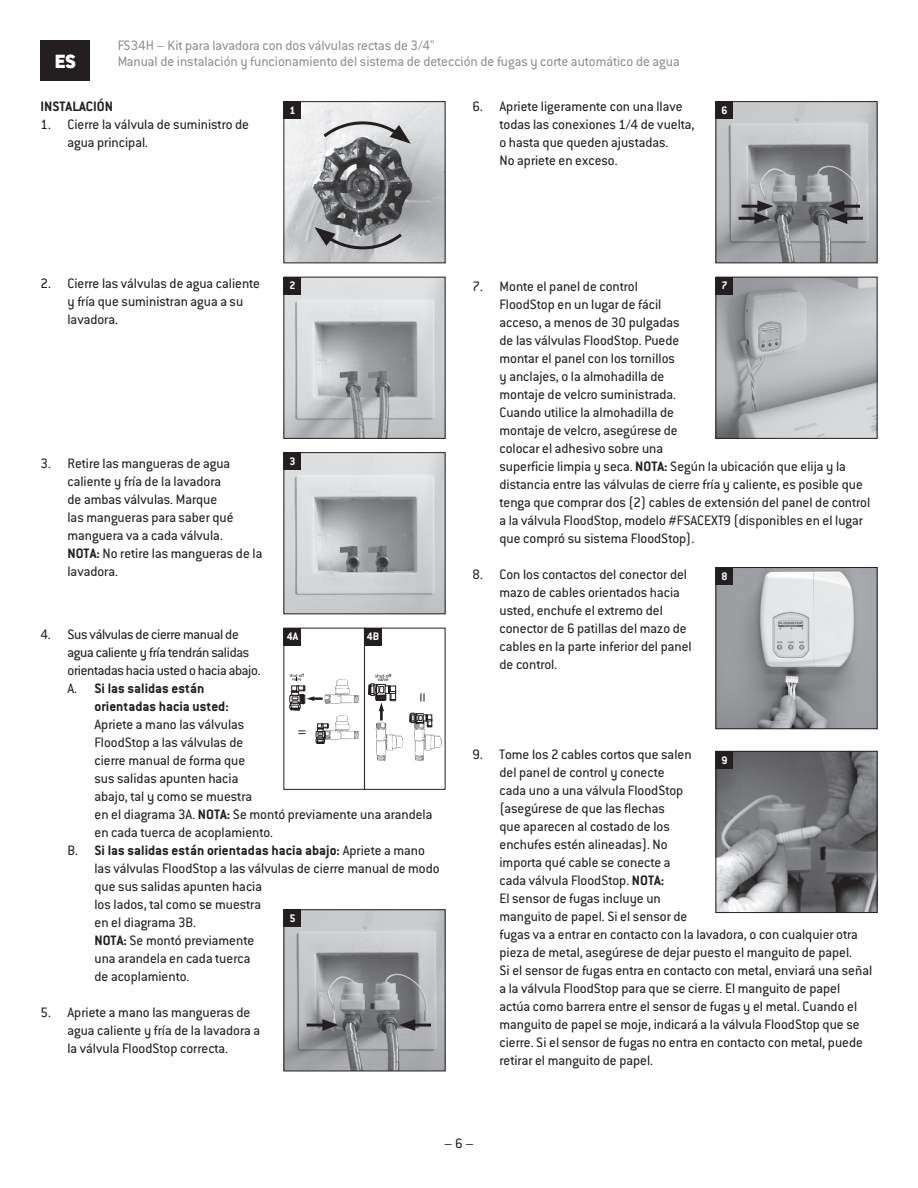
<style>
.page{position:relative;width:918px;height:1188px;background:#fff}
.page>*{position:absolute;margin:0;border:0;box-sizing:border-box;transform-origin:0 0}
.Body_Copy{font:900 21px "Conduit ITC Std";color:#fff}
.Body_Copy_with_Numbers{font:15px/18px "Conduit ITC Std";color:#231f20}
.Body_Copy_with_Numbers-2{font:15px/18px "Conduit ITC Std";letter-spacing:-.02em;color:#231f20}
.Body_Copy-2{font:700 15px "Conduit ITC Std";color:#231f20}
.t1{font:700 12px "Conduit ITC Std";color:#fff}
.t2{font:4.95px "Myriad Pro";color:#050504}
.s1{font-weight:700}
</style>
<div class="page">
<div style="left:40px;top:40px;width:50px;height:41px;background:#231f20"></div>
<img style="left:286px;top:279px;width:158px;height:158px">
<div style="left:284px;top:277px;width:17px;height:18px;background:#231f20"></div>
<img style="left:286px;top:454px;width:158px;height:158px">
<div style="left:284px;top:452px;width:162px;height:162px;border:1px solid #231f20"></div>
<div style="left:284px;top:452px;width:17px;height:18px;background:#231f20"></div>
<svg style="left:289px;top:674px;width:70px;height:70px"></svg>
<div style="left:284px;top:628px;width:17px;height:18px;background:#231f20"></div>
<div style="left:364px;top:628px;width:82px;height:162px;border:1px solid #231f20"></div>
<svg style="left:420px;top:693px;width:5px;height:9px"></svg>
<svg style="left:375px;top:674px;width:16px;height:4px"></svg>
<svg style="left:368px;top:684px;width:35px;height:77px"></svg>
<svg style="left:410px;top:713px;width:31px;height:48px"></svg>
<div style="left:364px;top:628px;width:18px;height:18px;background:#231f20"></div>
<img style="left:286px;top:103px;width:158px;height:158px">
<div style="left:284px;top:101px;width:162px;height:162px;border:1px solid #231f20"></div>
<div style="left:284px;top:101px;width:17px;height:18px;background:#231f20"></div>
<svg style="left:314px;top:120px;width:97px;height:131px;background:#8b8b8d"></svg>
<img style="left:718px;top:279px;width:158px;height:158px">
<div style="left:716px;top:277px;width:162px;height:162px;border:1px solid #231f20"></div>
<div style="left:716px;top:277px;width:17px;height:18px;background:#231f20"></div>
<img style="left:718px;top:569px;width:158px;height:158px">
<div style="left:716px;top:567px;width:162px;height:162px;border:1px solid #231f20"></div>
<div style="left:716px;top:567px;width:17px;height:18px;background:#231f20"></div>
<img style="left:718px;top:753px;width:158px;height:158px">
<div style="left:716px;top:751px;width:162px;height:162px;border:1px solid #231f20"></div>
<div style="left:716px;top:751px;width:17px;height:18px;background:#231f20"></div>
<img style="left:286px;top:911px;width:158px;height:158px">
<div style="left:284px;top:909px;width:162px;height:162px;border:1px solid #231f20"></div>
<div style="left:284px;top:909px;width:17px;height:18px;background:#231f20"></div>
<hr style="left:307px;top:1024px;width:21px;height:3px;background:#231f20">
<svg style="left:322px;top:1019px;width:16px;height:12px"></svg>
<hr style="left:410px;top:1024px;width:21px;height:3px;background:#231f20">
<svg style="left:399px;top:1019px;width:16px;height:12px"></svg>
<img style="left:718px;top:103px;width:158px;height:158px">
<div style="left:716px;top:101px;width:162px;height:162px;border:1px solid #231f20"></div>
<div style="left:716px;top:101px;width:17px;height:18px;background:#231f20"></div>
<hr style="left:739px;top:217px;width:21px;height:3px;background:#231f20">
<hr style="left:842px;top:217px;width:21px;height:3px;background:#231f20">
<hr style="left:742px;top:205px;width:21px;height:3px;background:#231f20">
<svg style="left:754px;top:200px;width:19px;height:24px"></svg>
<hr style="left:839px;top:205px;width:21px;height:3px;background:#231f20">
<svg style="left:828px;top:200px;width:19px;height:24px"></svg>
<p class="Body_Copy_with_Numbers" style="left:117px;top:36px;width:319px">FS34H – Kit para lavadora con dos válvulas rectas de 3/4"</p>
<p class="Body_Copy" style="left:55px;top:49px;width:22px">ES</p>
<p class="Body_Copy_with_Numbers" style="left:117px;top:52px;width:564px">Manual de instalación y funcionamiento del sistema de detección de fugas y corte automático de agua</p>
<p class="Body_Copy-2" style="left:40px;top:97px;width:74px">INSTALACIÓN</p>
<p class="Body_Copy_with_Numbers" style="left:68px;top:115px;width:183px;text-indent:-27px">1. Cierre la válvula de suministro de agua principal.</p>
<p class="Body_Copy_with_Numbers" style="left:500px;top:97px;width:197px;text-indent:-27px">6. Apriete ligeramente con una llave todas las conexiones 1/4 de vuelta, o hasta que queden ajustadas.<br>No apriete en exceso.</p>
<p class="t1" style="left:289px;top:103px;width:8px">1</p>
<p class="t1" style="left:721px;top:103px;width:8px">6</p>
<p class="Body_Copy_with_Numbers" style="left:68px;top:274px;width:194px;text-indent:-27px">2. Cierre las válvulas de agua caliente y fría que suministran agua a su lavadora.</p>
<p class="t1" style="left:289px;top:278px;width:8px">2</p>
<p class="Body_Copy_with_Numbers" style="left:68px;top:454px;width:196px;text-indent:-27px">3. Retire las mangueras de agua caliente y fría de la lavadora<br>de ambas válvulas. Marque<br>las mangueras para saber qué manguera va a cada válvula.<br><span class="s1">NOTA:</span> No retire las mangueras de la lavadora.</p>
<p class="t1" style="left:289px;top:454px;width:8px">3</p>
<p class="Body_Copy_with_Numbers-2" style="left:68px;top:625px;width:195px;text-indent:-27px">4. Sus válvulas de cierre manual de agua caliente y fría tendrán salidas orientadas hacia usted o hacia abajo.</p>
<p class="Body_Copy_with_Numbers" style="left:94px;top:679px;width:339px;text-indent:-27px">A. <span class="s1">Si las salidas están<br>orientadas hacia usted:<br></span>Apriete a mano las válvulas<br>FloodStop a las válvulas de<br>cierre manual de forma que<br>sus salidas apunten hacia<br>abajo, tal y como se muestra<br>en el diagrama 3A. <span class="s1">NOTA:</span> Se montó previamente una arandela en cada tuerca de acoplamiento.</p>
<p class="Body_Copy_with_Numbers" style="left:94px;top:841px;width:347px;text-indent:-27px">B. <span class="s1">Si las salidas están orientadas hacia abajo:</span> Apriete a mano las válvulas FloodStop a las válvulas de cierre manual de modo que sus salidas apunten hacia<br>los lados, tal como se muestra<br>en el diagrama 3B.<br><span class="s1">NOTA:</span> Se montó previamente<br>una arandela en cada tuerca<br>de acoplamiento.</p>
<p class="Body_Copy_with_Numbers" style="left:68px;top:1003px;width:194px;text-indent:-27px">5. Apriete a mano las mangueras de agua caliente y fría de la lavadora a la válvula FloodStop correcta.</p>
<p class="t1" style="left:287px;top:629px;width:13px">4A</p>
<p class="t1" style="left:367px;top:629px;width:14px">4B</p>
<p class="t2" style="left:378px;top:677px;width:12px">valve</p>
<p class="t1" style="left:289px;top:911px;width:8px">5</p>
<p class="Body_Copy_with_Numbers" style="left:500px;top:277px;width:372px;text-indent:-27px">7. Monte el panel de control<br>FloodStop en un lugar de fácil<br>acceso, a menos de 30 pulgadas<br>de las válvulas FloodStop. Puede<br>montar el panel con los tornillos<br>y anclajes, o la almohadilla de<br>montaje de velcro suministrada.<br>Cuando utilice la almohadilla de<br>montaje de velcro, asegúrese de<br>colocar el adhesivo sobre una<br>superficie limpia y seca. <span class="s1">NOTA:</span> Según la ubicación que elija y la distancia entre las válvulas de cierre fría y caliente, es posible que tenga que comprar dos (2) cables de extensión del panel de control a la válvula FloodStop, modelo #FSACEXT9 (disponibles en el lugar que compró su sistema FloodStop).</p>
<p class="Body_Copy_with_Numbers" style="left:500px;top:565px;width:194px;text-indent:-27px">8. Con los contactos del conector del mazo de cables orientados hacia usted, enchufe el extremo del conector de 6 patillas del mazo de cables en la parte inferior del panel de control.</p>
<p class="t1" style="left:721px;top:278px;width:8px">7</p>
<p class="t1" style="left:721px;top:569px;width:8px">8</p>
<p class="Body_Copy_with_Numbers" style="left:500px;top:745px;width:374px;text-indent:-27px">9. Tome los 2 cables cortos que salen<br>del panel de control y conecte<br>cada uno a una válvula FloodStop<br>(asegúrese de que las flechas<br>que aparecen al costado de los<br>enchufes estén alineadas). No<br>importa qué cable se conecte a<br>cada válvula FloodStop. <span class="s1">NOTA:<br></span>El sensor de fugas incluye un<br>manguito de papel. Si el sensor de<br>fugas va a entrar en contacto con la lavadora, o con cualquier otra pieza de metal, asegúrese de dejar puesto el manguito de papel.<br>Si el sensor de fugas entra en contacto con metal, enviará una señal a la válvula FloodStop para que se cierre. El manguito de papel actúa como barrera entre el sensor de fugas y el metal. Cuando el manguito de papel se moje, indicará a la válvula FloodStop que se cierre. Si el sensor de fugas no entra en contacto con metal, puede retirar el manguito de papel.</p>
<p class="t1" style="left:721px;top:753px;width:8px">9</p>
<p class="Body_Copy_with_Numbers" style="left:444px;top:1133px;width:31px">– 6 –</p>
</div>
